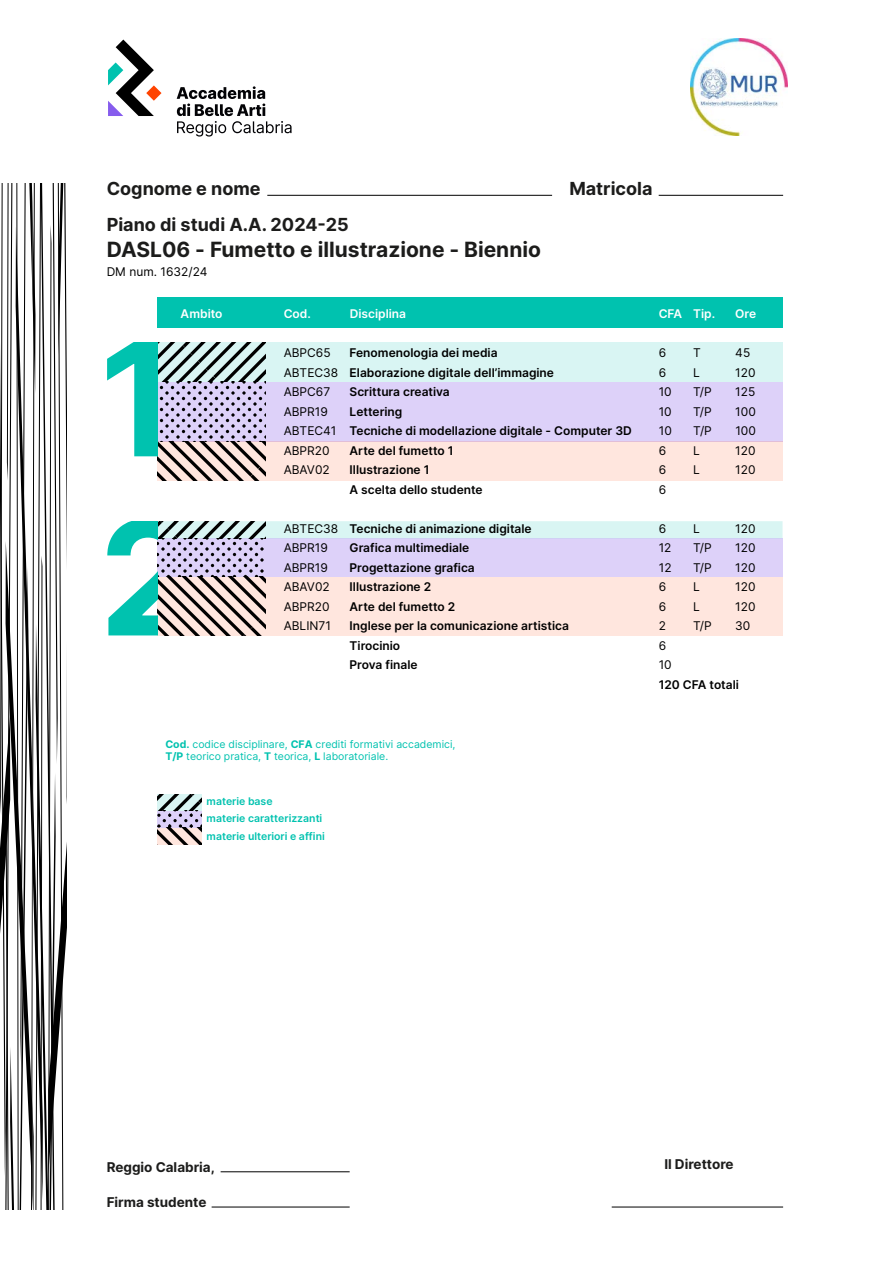
<style>
.page{position:relative;width:893px;height:1263px;background:#fff}
.page>*{position:absolute;margin:0;border:0;box-sizing:border-box;transform-origin:0 0}
.t1{font:700 159px/179.1px "Inter";color:#00c2af}
.t2{font:700 21px "Inter";color:#1c1c1b}
.t3{font:700 18px "Inter";color:#1c1c1b}
.t4{font:700 13.5px "Inter";color:#1c1c1b}
.t5{font:600 12px "Inter";color:#000}
.t6{font:12px "Inter";color:#000}
.t7{font:600 12px "Inter";color:#fff}
.t8{font:10.5px/12.6px "Inter";color:#00c2af}
.t9{font:600 10.5px/17.5px "Inter";color:#00c2af}
.s1{font-weight:400}
.s2{font-weight:700}
</style>
<div class="page">
<div style="left:157px;top:538px;width:626px;height:39px;background:#ddd1f9"></div>
<div style="left:157px;top:342px;width:626px;height:40px;background:#d9f5f3"></div>
<div style="left:157px;top:521px;width:626px;height:17px;background:#d9f5f3"></div>
<div style="left:157px;top:382px;width:626px;height:59px;background:#ddd1f9"></div>
<div style="left:157px;top:441px;width:626px;height:40px;background:#ffe6de"></div>
<div style="left:157px;top:298px;width:626px;height:30px;background:#00c2af"></div>
<svg style="left:177px;top:86px;width:115px;height:51px"></svg>
<svg style="left:108px;top:40px;width:54px;height:76px"></svg>
<svg style="left:157px;top:342px;width:108px;height:40px"></svg>
<svg style="left:157px;top:382px;width:108px;height:59px"></svg>
<svg style="left:157px;top:538px;width:108px;height:39px"></svg>
<svg style="left:157px;top:441px;width:108px;height:40px"></svg>
<div style="left:157px;top:577px;width:626px;height:58px;background:#ffe6de"></div>
<svg style="left:157px;top:577px;width:108px;height:58px"></svg>
<svg style="left:157px;top:521px;width:108px;height:17px"></svg>
<img style="left:690px;top:38px;width:97px;height:97px">
<svg style="left:0;top:184px;width:67px;height:1025px"></svg>
<svg style="left:157px;top:794px;width:45px;height:17px"></svg>
<svg style="left:157px;top:828px;width:45px;height:16px"></svg>
<svg style="left:157px;top:811px;width:45px;height:17px"></svg>
<hr style="left:221px;top:1171px;width:129px;height:1px;background:#000">
<hr style="left:212px;top:1207px;width:138px;height:1px;background:#000">
<hr style="left:612px;top:1207px;width:171px;height:1px;background:#000">
<hr style="left:267px;top:195px;width:285px;height:1px;background:#000">
<hr style="left:659px;top:195px;width:124px;height:1px;background:#000">
<h3 class="t3" style="left:107px;top:176px;width:155px">Cognome e nome</h3>
<h3 class="t3" style="left:569px;top:176px;width:85px">Matricola</h3>
<h3 class="t3" style="left:107px;top:212px;width:243px">Piano di studi A.A. 2024-25</h3>
<h2 class="t2" style="left:107px;top:234px;width:436px">DASL06 - Fumetto e illustrazione - Biennio</h2>
<p class="t6" style="left:107px;top:263px;width:102px">DM num. 1632/24</p>
<p class="t7" style="left:181px;top:305px;width:43px">Ambito</p>
<p class="t7" style="left:284px;top:305px;width:29px">Cod.</p>
<p class="t7" style="left:350px;top:305px;width:58px">Disciplina</p>
<p class="t7" style="left:659px;top:305px;width:58px">CFA Tip.</p>
<p class="t7" style="left:735px;top:305px;width:22px">Ore</p>
<h1 class="t1" style="left:99px;top:305px;width:102px">1<br>2</h1>
<p class="t6" style="left:284px;top:344px;width:49px">ABPC65</p>
<p class="t5" style="left:350px;top:344px;width:149px">Fenomenologia dei media</p>
<p class="t6" style="left:659px;top:344px;width:9px">6</p>
<p class="t6" style="left:693px;top:344px;width:9px">T</p>
<p class="t6" style="left:735px;top:344px;width:17px">45</p>
<p class="t5" style="left:284px;top:364px;width:272px"><span class="s1">ABTEC38</span> Elaborazione digitale dell’immagine</p>
<p class="t6" style="left:659px;top:364px;width:9px">6</p>
<p class="t6" style="left:693px;top:364px;width:8px">L</p>
<p class="t6" style="left:735px;top:364px;width:22px">120</p>
<p class="t6" style="left:284px;top:383px;width:48px">ABPC67</p>
<p class="t5" style="left:350px;top:383px;width:102px">Scrittura creativa</p>
<p class="t6" style="left:659px;top:383px;width:15px">10</p>
<p class="t6" style="left:693px;top:383px;width:20px">T/P</p>
<p class="t6" style="left:735px;top:383px;width:22px">125</p>
<p class="t6" style="left:284px;top:403px;width:46px">ABPR19</p>
<p class="t5" style="left:350px;top:403px;width:54px">Lettering</p>
<p class="t6" style="left:659px;top:403px;width:15px">10</p>
<p class="t6" style="left:693px;top:403px;width:20px">T/P</p>
<p class="t6" style="left:735px;top:403px;width:22px">100</p>
<p class="t5" style="left:284px;top:422px;width:350px"><span class="s1">ABTEC41</span> Tecniche di modellazione digitale - Computer 3D</p>
<p class="t6" style="left:659px;top:422px;width:15px">10</p>
<p class="t6" style="left:693px;top:422px;width:20px">T/P</p>
<p class="t6" style="left:735px;top:422px;width:22px">100</p>
<p class="t6" style="left:284px;top:442px;width:47px">ABPR20</p>
<p class="t5" style="left:350px;top:442px;width:105px">Arte del fumetto 1</p>
<p class="t6" style="left:659px;top:442px;width:9px">6</p>
<p class="t6" style="left:693px;top:442px;width:8px">L</p>
<p class="t6" style="left:735px;top:442px;width:22px">120</p>
<p class="t6" style="left:284px;top:461px;width:48px">ABAV02</p>
<p class="t5" style="left:350px;top:461px;width:81px">Illustrazione 1</p>
<p class="t6" style="left:659px;top:461px;width:9px">6</p>
<p class="t6" style="left:693px;top:461px;width:8px">L</p>
<p class="t6" style="left:735px;top:461px;width:22px">120</p>
<p class="t5" style="left:350px;top:481px;width:135px">A scelta dello studente</p>
<p class="t6" style="left:659px;top:481px;width:9px">6</p>
<p class="t5" style="left:284px;top:520px;width:250px"><span class="s1">ABTEC38</span> Tecniche di animazione digitale</p>
<p class="t6" style="left:659px;top:520px;width:9px">6</p>
<p class="t6" style="left:693px;top:520px;width:8px">L</p>
<p class="t6" style="left:735px;top:520px;width:22px">120</p>
<p class="t6" style="left:284px;top:539px;width:46px">ABPR19</p>
<p class="t5" style="left:350px;top:539px;width:121px">Grafica multimediale</p>
<p class="t6" style="left:659px;top:539px;width:14px">12</p>
<p class="t6" style="left:693px;top:539px;width:20px">T/P</p>
<p class="t6" style="left:735px;top:539px;width:22px">120</p>
<p class="t6" style="left:284px;top:559px;width:46px">ABPR19</p>
<p class="t5" style="left:350px;top:559px;width:127px">Progettazione grafica</p>
<p class="t6" style="left:659px;top:559px;width:14px">12</p>
<p class="t6" style="left:693px;top:559px;width:20px">T/P</p>
<p class="t6" style="left:735px;top:559px;width:22px">120</p>
<p class="t6" style="left:284px;top:578px;width:48px">ABAV02</p>
<p class="t5" style="left:350px;top:578px;width:83px">Illustrazione 2</p>
<p class="t6" style="left:659px;top:578px;width:9px">6</p>
<p class="t6" style="left:693px;top:578px;width:8px">L</p>
<p class="t6" style="left:735px;top:578px;width:22px">120</p>
<p class="t6" style="left:284px;top:598px;width:47px">ABPR20</p>
<p class="t5" style="left:350px;top:598px;width:107px">Arte del fumetto 2</p>
<p class="t6" style="left:659px;top:598px;width:9px">6</p>
<p class="t6" style="left:693px;top:598px;width:8px">L</p>
<p class="t6" style="left:735px;top:598px;width:22px">120</p>
<p class="t6" style="left:284px;top:617px;width:49px">ABLIN71</p>
<p class="t5" style="left:350px;top:617px;width:221px">Inglese per la comunicazione artistica</p>
<p class="t6" style="left:659px;top:617px;width:9px">2</p>
<p class="t6" style="left:693px;top:617px;width:20px">T/P</p>
<p class="t6" style="left:735px;top:617px;width:17px">30</p>
<p class="t5" style="left:350px;top:637px;width:52px">Tirocinio</p>
<p class="t6" style="left:659px;top:637px;width:9px">6</p>
<p class="t5" style="left:350px;top:656px;width:69px">Prova finale</p>
<p class="t6" style="left:659px;top:656px;width:15px">10</p>
<p class="t5" style="left:659px;top:676px;width:82px">120 CFA totali</p>
<p class="t8" style="left:165px;top:737px;width:292px"><span class="s2">Cod.</span> codice disciplinare, <span class="s2">CFA</span> crediti formativi accademici,<br><span class="s2">T/P</span> teorico pratica, <span class="s2">T</span> teorica, <span class="s2">L</span> laboratoriale.</p>
<p class="t9" style="left:207px;top:792px;width:68px">materie base</p>
<p class="t9" style="left:207px;top:810px;width:120px">materie caratterizzanti materie ulteriori e affini</p>
<p class="t4" style="left:107px;top:1157px;width:110px">Reggio Calabria,</p>
<p class="t4" style="left:664px;top:1154px;width:71px">Il Direttore</p>
<p class="t4" style="left:107px;top:1192px;width:101px">Firma studente</p>
</div>
